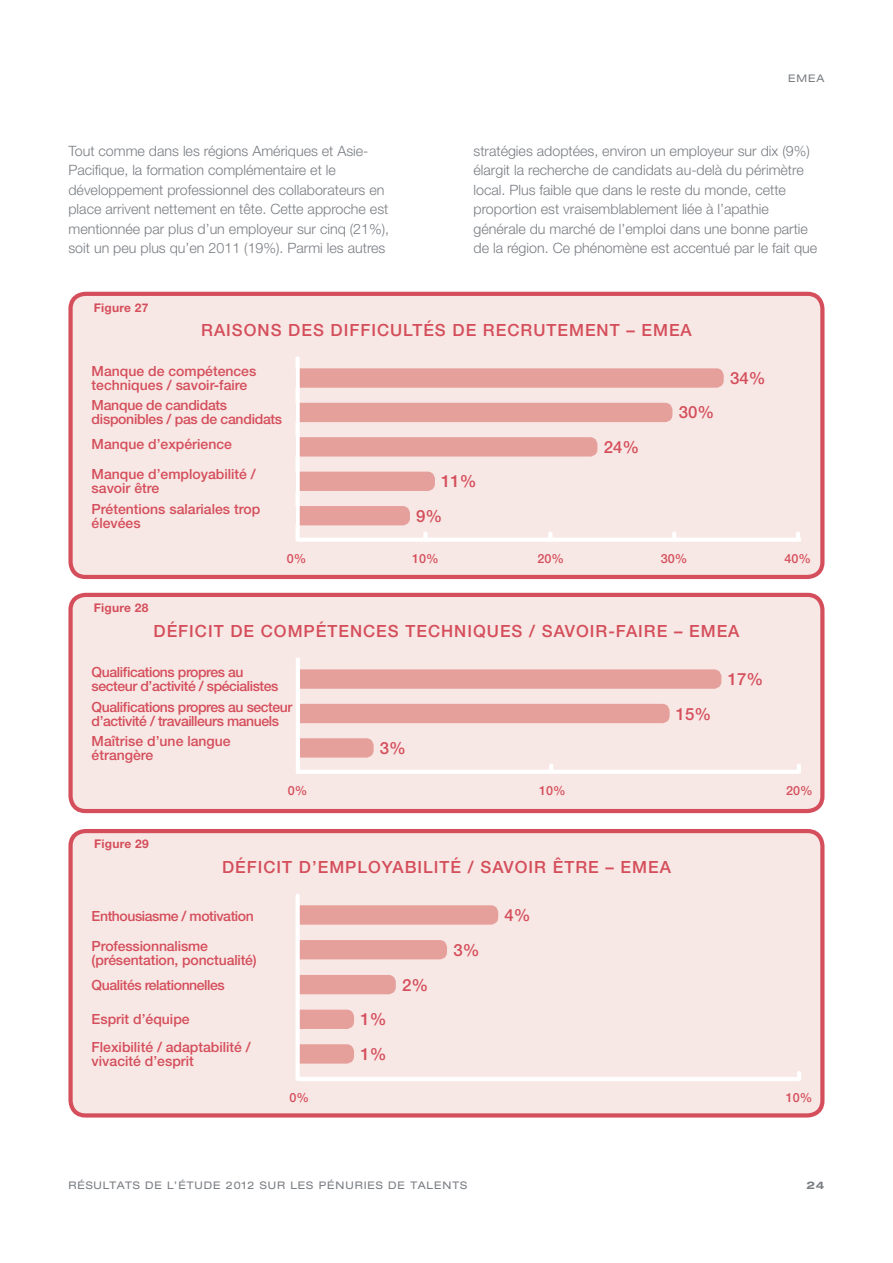
<style>
.page{position:relative;width:893px;height:1263px;background:#fff}
.page>*{position:absolute;margin:0;border:0;box-sizing:border-box;transform-origin:0 0}
.t1{font:500 16.8px "Helvetica Neue LT Std";letter-spacing:.06em;color:#d44e5b}
.t2{font:300 14.25px/19.5px "Helvetica Neue LT Std";color:#797d82}
.t3{font:500 13.95px/14px "Helvetica Neue LT Std";letter-spacing:-.01em;color:#d44e5b}
.t4{font:500 13.95px/14px "Helvetica Neue LT Std";letter-spacing:-.03em;color:#d44e5b}
.t5{font:500 12.6px "Helvetica Neue LT Std";color:#d44e5b}
.t6{font:700 12px "Helvetica Neue LT Std";letter-spacing:.02em;color:#d44e5b}
.t7{font:expanded 10.5px "Helvetica Neue LT Std";letter-spacing:.09em;color:#797d82}
.t8{font:700 expanded 10.5px "Helvetica Neue LT Std";color:#797d82}
</style>
<div class="page">
<div style="left:71px;top:294px;width:751px;height:283px;background:#f8e8e5;border-radius:15px"></div>
<div style="left:68px;top:292px;width:756px;height:287px;border:4px solid #d44e5b;border-radius:15px"></div>
<svg style="left:300px;top:368px;width:424px;height:20px;background:#e6a29e"></svg>
<div style="left:300px;top:402px;width:373px;height:20px;background:#e6a09c"></div>
<svg style="left:300px;top:437px;width:298px;height:20px;background:#e6a29e"></svg>
<div style="left:300px;top:471px;width:135px;height:20px;background:#e6a09c"></div>
<div style="left:300px;top:506px;width:110px;height:20px;background:#e6a09c"></div>
<div style="left:295px;top:358px;width:5px;height:182px;background:#fff"></div>
<div style="left:299px;top:537px;width:500px;height:5px;background:#fff"></div>
<svg style="left:548px;top:534px;width:4px;height:3px"></svg>
<svg style="left:672px;top:534px;width:4px;height:3px"></svg>
<svg style="left:796px;top:534px;width:4px;height:5px"></svg>
<svg style="left:423px;top:534px;width:5px;height:3px"></svg>
<div style="left:71px;top:595px;width:751px;height:216px;background:#f8e8e5;border-radius:15px"></div>
<div style="left:68px;top:593px;width:756px;height:220px;border:4px solid #d44e5b;border-radius:15px"></div>
<svg style="left:300px;top:669px;width:422px;height:20px;background:#e6a29e"></svg>
<svg style="left:300px;top:703px;width:370px;height:21px;background:#e7a5a1"></svg>
<svg style="left:300px;top:738px;width:74px;height:20px"></svg>
<hr style="left:296px;top:659px;width:4px;height:113px;background:#fff">
<hr style="left:300px;top:770px;width:498px;height:4px;background:#fff">
<svg style="left:797px;top:766px;width:4px;height:5px"></svg>
<svg style="left:549px;top:766px;width:4px;height:4px"></svg>
<div style="left:71px;top:831px;width:751px;height:284px;background:#f8e8e5;border-radius:15px"></div>
<div style="left:68px;top:829px;width:756px;height:288px;border:4px solid #d44e5b;border-radius:15px"></div>
<svg style="left:295px;top:904px;width:204px;height:22px;background:#e8a9a5"></svg>
<svg style="left:295px;top:939px;width:152px;height:22px;background:#e8a9a5"></svg>
<svg style="left:295px;top:973px;width:101px;height:23px"></svg>
<svg style="left:295px;top:1043px;width:59px;height:22px"></svg>
<svg style="left:295px;top:1008px;width:59px;height:22px"></svg>
<hr style="left:296px;top:895px;width:4px;height:184px;background:#fff">
<hr style="left:299px;top:1077px;width:500px;height:4px;background:#fff">
<svg style="left:797px;top:1073px;width:4px;height:6px"></svg>
<p class="t7" style="left:788px;top:72px;width:29px">EMEA</p>
<p class="t2" style="left:68px;top:140px;width:322px">Tout comme dans les régions Amériques et Asie-Pacifique, la formation complémentaire et le développement professionnel des collaborateurs en place arrivent nettement en tête. Cette approche est mentionnée par plus d’un employeur sur cinq (21%), soit un peu plus qu’en 2011 (19%). Parmi les autres</p>
<p class="t2" style="left:473px;top:140px;width:345px">stratégies adoptées, environ un employeur sur dix (9%) élargit la recherche de candidats au-delà du périmètre local. Plus faible que dans le reste du monde, cette proportion est vraisemblablement liée à l’apathie générale du marché de l’emploi dans une bonne partie de la région. Ce phénomène est accentué par le fait que</p>
<p class="t6" style="left:94px;top:300px;width:56px">Figure 27</p>
<p class="t1" style="left:201px;top:320px;width:154px">RAISONS DES DIFFICULTÉS</p>
<p class="t1" style="left:453px;top:320px;width:44px">DE RECRUTE</p>
<p class="t1" style="left:569px;top:320px;width:124px">MENT – EMEA</p>
<p class="t3" style="left:92px;top:364px;width:166px">Manque de compétences techniques / savoir-faire</p>
<p class="t3" style="left:92px;top:398px;width:192px">Manque de candidats disponibles / pas de candidats</p>
<p class="t3" style="left:92px;top:437px;width:142px">Manque d’expérience</p>
<p class="t3" style="left:92px;top:467px;width:166px">Manque d’employabilité / savoir être</p>
<p class="t3" style="left:92px;top:502px;width:170px">Prétentions salariales trop élevées</p>
<p class="t1" style="left:441px;top:471px;width:37px">11%</p>
<p class="t1" style="left:416px;top:506px;width:28px">9%</p>
<p class="t1" style="left:604px;top:437px;width:37px">24%</p>
<p class="t1" style="left:679px;top:402px;width:37px">30%</p>
<p class="t1" style="left:730px;top:368px;width:37px">34%</p>
<p class="t6" style="left:94px;top:600px;width:56px">Figure 28</p>
<p class="t5" style="left:287px;top:551px;width:21px">0%</p>
<p class="t5" style="left:412px;top:551px;width:28px">10%</p>
<p class="t5" style="left:537px;top:551px;width:28px">20%</p>
<p class="t5" style="left:661px;top:551px;width:28px">30%</p>
<p class="t5" style="left:784px;top:551px;width:28px">40%</p>
<p class="t1" style="left:154px;top:621px;width:24px">DÉFICIT</p>
<p class="t1" style="left:230px;top:621px;width:97px">DE COMPÉTE</p>
<p class="t1" style="left:350px;top:621px;width:26px">NCES</p>
<p class="t1" style="left:405px;top:621px;width:13px">TEC</p>
<p class="t1" style="left:441px;top:621px;width:38px">HNIQUES</p>
<p class="t1" style="left:529px;top:621px;width:120px">/ SAVOIR-FAIRE</p>
<p class="t1" style="left:674px;top:621px;width:67px">– EMEA</p>
<p class="t4" style="left:92px;top:665px;width:188px">Qualifications propres au secteur d’activité / spécialistes</p>
<p class="t1" style="left:728px;top:669px;width:37px">17%</p>
<p class="t4" style="left:92px;top:699px;width:202px">Qualifications propres au secteur d’activité / travailleurs manuels</p>
<p class="t1" style="left:676px;top:703px;width:37px">15%</p>
<p class="t3" style="left:92px;top:734px;width:141px">Maîtrise d’une langue étrangère</p>
<p class="t6" style="left:94px;top:836px;width:56px">Figure 29</p>
<p class="t1" style="left:380px;top:738px;width:28px">3%</p>
<p class="t5" style="left:288px;top:783px;width:21px">0%</p>
<p class="t5" style="left:539px;top:783px;width:28px">10%</p>
<p class="t5" style="left:786px;top:783px;width:28px">20%</p>
<p class="t1" style="left:222px;top:857px;width:24px">DÉFICIT</p>
<p class="t1" style="left:299px;top:857px;width:128px">D’EMPLOYABILIT</p>
<p class="t1" style="left:451px;top:857px;width:127px">é / SAVOIR êTRE</p>
<p class="t1" style="left:605px;top:857px;width:67px">– EMEA</p>
<p class="t4" style="left:92px;top:909px;width:164px">Enthousiasme / motivation</p>
<p class="t1" style="left:505px;top:905px;width:28px">4%</p>
<p class="t3" style="left:92px;top:938px;width:167px">Professionnalisme (présentation, ponctualité)</p>
<p class="t1" style="left:453px;top:939px;width:28px">3%</p>
<p class="t3" style="left:92px;top:977px;width:135px">Qualités relationnelles</p>
<p class="t1" style="left:402px;top:974px;width:28px">2%</p>
<p class="t3" style="left:92px;top:1012px;width:100px">Esprit d’équipe</p>
<p class="t1" style="left:360px;top:1009px;width:28px">1%</p>
<p class="t3" style="left:92px;top:1039px;width:161px">Flexibilité / adaptabilité / vivacité d’esprit</p>
<p class="t1" style="left:360px;top:1043px;width:28px">1%</p>
<p class="t5" style="left:289px;top:1090px;width:21px">0%</p>
<p class="t5" style="left:786px;top:1090px;width:28px">10%</p>
<p class="t7" style="left:68px;top:1179px;width:400px">RÉSULTATS DE L’ÉTUDE 2012 SUR LES PÉNURIES DE TALENTS</p>
<p class="t8" style="left:806px;top:1178px;width:20px">24</p>
</div>
